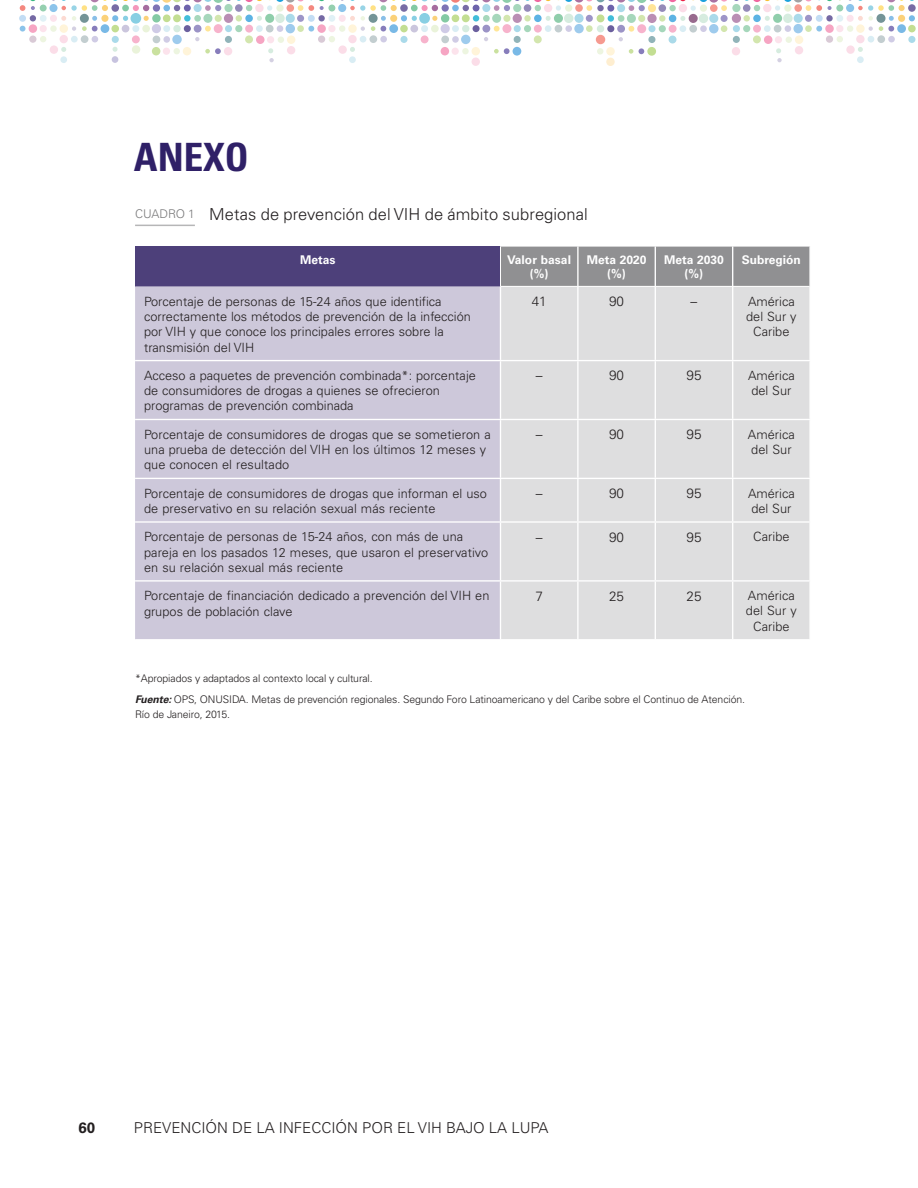
<style>
.page{position:relative;width:918px;height:1188px;background:#fff}
.page>*{position:absolute;margin:0;border:0;box-sizing:border-box;transform-origin:0 0}
.t1{font:700 condensed 39px "Univers";color:#2f2067}
.t2{font:300 16.5px "Univers";letter-spacing:.005em;color:#231f20}
.t3{font:300 15px "Univers";color:#231f20}
.t4{font:700 15px "Univers";color:#231f20}
.t5{font:300 13.5px "Univers";letter-spacing:.005em;color:#231f20}
.t6{font:300 12.75px/15.3px "Univers";letter-spacing:.005em;color:#231f20}
.t7{font:700 12px/14.4px "Univers";color:#fff;text-align:center}
.t8{font:300 10.5px/21.8px "Univers";letter-spacing:-.01em;color:#231f20}
.s1{font-size:12px;color:#79797a}
.s2{font-weight:700;font-style:italic}
</style>
<div class="page">
<div style="left:135px;top:246px;width:365px;height:40px;background:#4d407a"></div>
<div style="left:501px;top:247px;width:308px;height:39px;background:#909092"></div>
<div style="left:135px;top:286px;width:365px;height:353px;background:#cdc8da"></div>
<div style="left:501px;top:287px;width:308px;height:352px;background:#dededf"></div>
<hr style="left:135px;top:360px;width:676px;height:1px;background:#fff">
<hr style="left:135px;top:419px;width:676px;height:1px;background:#fff">
<hr style="left:135px;top:478px;width:676px;height:1px;background:#fff">
<hr style="left:135px;top:521px;width:676px;height:2px;background:#fff">
<hr style="left:135px;top:580px;width:676px;height:2px;background:#fff">
<hr style="left:577px;top:287px;width:2px;height:73px;background:#fff">
<hr style="left:655px;top:287px;width:1px;height:73px;background:#fff">
<hr style="left:732px;top:287px;width:1px;height:73px;background:#fff">
<hr style="left:577px;top:361px;width:2px;height:58px;background:#fff">
<hr style="left:655px;top:361px;width:1px;height:58px;background:#fff">
<hr style="left:732px;top:361px;width:1px;height:58px;background:#fff">
<hr style="left:577px;top:420px;width:2px;height:58px;background:#fff">
<hr style="left:655px;top:420px;width:1px;height:58px;background:#fff">
<hr style="left:732px;top:420px;width:1px;height:58px;background:#fff">
<hr style="left:577px;top:479px;width:2px;height:42px;background:#fff">
<hr style="left:655px;top:479px;width:1px;height:42px;background:#fff">
<hr style="left:732px;top:479px;width:1px;height:42px;background:#fff">
<hr style="left:577px;top:523px;width:2px;height:57px;background:#fff">
<hr style="left:655px;top:523px;width:1px;height:57px;background:#fff">
<hr style="left:732px;top:523px;width:1px;height:57px;background:#fff">
<hr style="left:577px;top:582px;width:2px;height:57px;background:#fff">
<hr style="left:655px;top:582px;width:1px;height:57px;background:#fff">
<hr style="left:732px;top:582px;width:1px;height:57px;background:#fff">
<hr style="left:577px;top:246px;width:2px;height:40px;background:#fff">
<hr style="left:655px;top:246px;width:1px;height:40px;background:#fff">
<hr style="left:732px;top:246px;width:1px;height:40px;background:#fff">
<hr style="left:135px;top:225px;width:60px;height:1px;background:#b6b6b7">
<div style="left:349px;top:56px;width:7px;height:7px;background:#d9edf4;border-radius:50%"></div>
<div style="left:472px;top:58px;width:8px;height:8px;background:#fbdde8;border-radius:50%"></div>
<div style="left:19px;top:15px;width:7px;height:7px;background:#d2e5f6;border-radius:50%"></div>
<div style="left:60px;top:56px;width:7px;height:7px;background:#d9edf4;border-radius:50%"></div>
<div style="left:112px;top:56px;width:6px;height:7px;background:#dad7e9;border-radius:50%"></div>
<div style="left:606px;top:58px;width:9px;height:8px;background:#feeed0;border-radius:50%"></div>
<div style="left:908px;top:25px;width:8px;height:7px;background:#ddecc2;border-radius:50%"></div>
<div style="left:857px;top:56px;width:7px;height:7px;background:#d9edf4;border-radius:50%"></div>
<svg style="left:20px;top:0;width:895px;height:62px"></svg>
<h1 class="t1" style="left:134px;top:142px;width:116px">ANEXO</h1>
<p class="t2" style="left:135px;top:208px;width:454px"><span class="s1">CUADRO 1</span> Metas de prevención del VIH de ámbito subregional</p>
<p class="t7" style="left:300px;top:253px;width:37px">Metas</p>
<p class="t7" style="left:507px;top:253px;width:65px">Valor basal (%)</p>
<p class="t7" style="left:587px;top:253px;width:61px">Meta 2020 (%)</p>
<p class="t7" style="left:664px;top:253px;width:61px">Meta 2030 (%)</p>
<p class="t7" style="left:742px;top:253px;width:60px">Subregión</p>
<p class="t6" style="left:144px;top:294px;width:328px">Porcentaje de personas de 15-24 años que identifica correctamente los métodos de prevención de la infección por VIH y que conoce los principales errores sobre la transmisión del VIH</p>
<p class="t5" style="left:532px;top:296px;width:17px">41</p>
<p class="t5" style="left:609px;top:296px;width:17px">90</p>
<p class="t5" style="left:691px;top:296px;width:8px">–</p>
<p class="t6" style="left:746px;top:294px;width:52px;text-align:center">América del Sur y<br>Caribe</p>
<p class="t6" style="left:144px;top:369px;width:333px">Acceso a paquetes de prevención combinada*: porcentaje de consumidores de drogas a quienes se ofrecieron programas de prevención combinada</p>
<p class="t5" style="left:536px;top:370px;width:8px">–</p>
<p class="t5" style="left:609px;top:370px;width:17px">90</p>
<p class="t5" style="left:686px;top:370px;width:17px">95</p>
<p class="t6" style="left:748px;top:369px;width:48px">América del Sur</p>
<p class="t6" style="left:144px;top:428px;width:348px">Porcentaje de consumidores de drogas que se sometieron a una prueba de detección del VIH en los últimos 12 meses y que conocen el resultado</p>
<p class="t5" style="left:536px;top:429px;width:8px">–</p>
<p class="t5" style="left:609px;top:429px;width:17px">90</p>
<p class="t5" style="left:686px;top:429px;width:17px">95</p>
<p class="t6" style="left:748px;top:428px;width:49px">América del Sur</p>
<p class="t6" style="left:144px;top:486px;width:344px">Porcentaje de consumidores de drogas que informan el uso de preservativo en su relación sexual más reciente</p>
<p class="t5" style="left:536px;top:488px;width:8px">–</p>
<p class="t5" style="left:609px;top:488px;width:17px">90</p>
<p class="t5" style="left:686px;top:488px;width:17px">95</p>
<p class="t6" style="left:748px;top:486px;width:48px">América del Sur</p>
<p class="t6" style="left:144px;top:530px;width:346px">Porcentaje de personas de 15-24 años, con más de una pareja en los pasados 12 meses, que usaron el preservativo en su relación sexual más reciente</p>
<p class="t5" style="left:536px;top:532px;width:8px">–</p>
<p class="t5" style="left:609px;top:532px;width:17px">90</p>
<p class="t5" style="left:686px;top:532px;width:17px">95</p>
<p class="t6" style="left:753px;top:530px;width:38px">Caribe</p>
<p class="t6" style="left:144px;top:589px;width:347px">Porcentaje de financiación dedicado a prevención del VIH en grupos de población clave</p>
<p class="t5" style="left:535px;top:591px;width:9px">7</p>
<p class="t5" style="left:609px;top:591px;width:17px">25</p>
<p class="t5" style="left:686px;top:591px;width:17px">25</p>
<p class="t6" style="left:746px;top:589px;width:52px;text-align:center">América del Sur y<br>Caribe</p>
<p class="t8" style="left:135px;top:668px;width:612px">*Apropiados y adaptados al contexto local y cultural.<br><span class="s2">Fuente:</span> OPS, ONUSIDA. Metas de prevención regionales. Segundo Foro Latinoamericano y del Caribe sobre el Continuo de Atención.</p>
<p class="t8" style="left:135px;top:705px;width:97px">Río de Janeiro, 2015.</p>
<p class="t4" style="left:79px;top:1122px;width:18px">60</p>
<p class="t3" style="left:134px;top:1121px;width:416px">PREVENCIÓN DE LA INFECCIÓN POR EL VIH BAJO LA LUPA</p>
</div>
